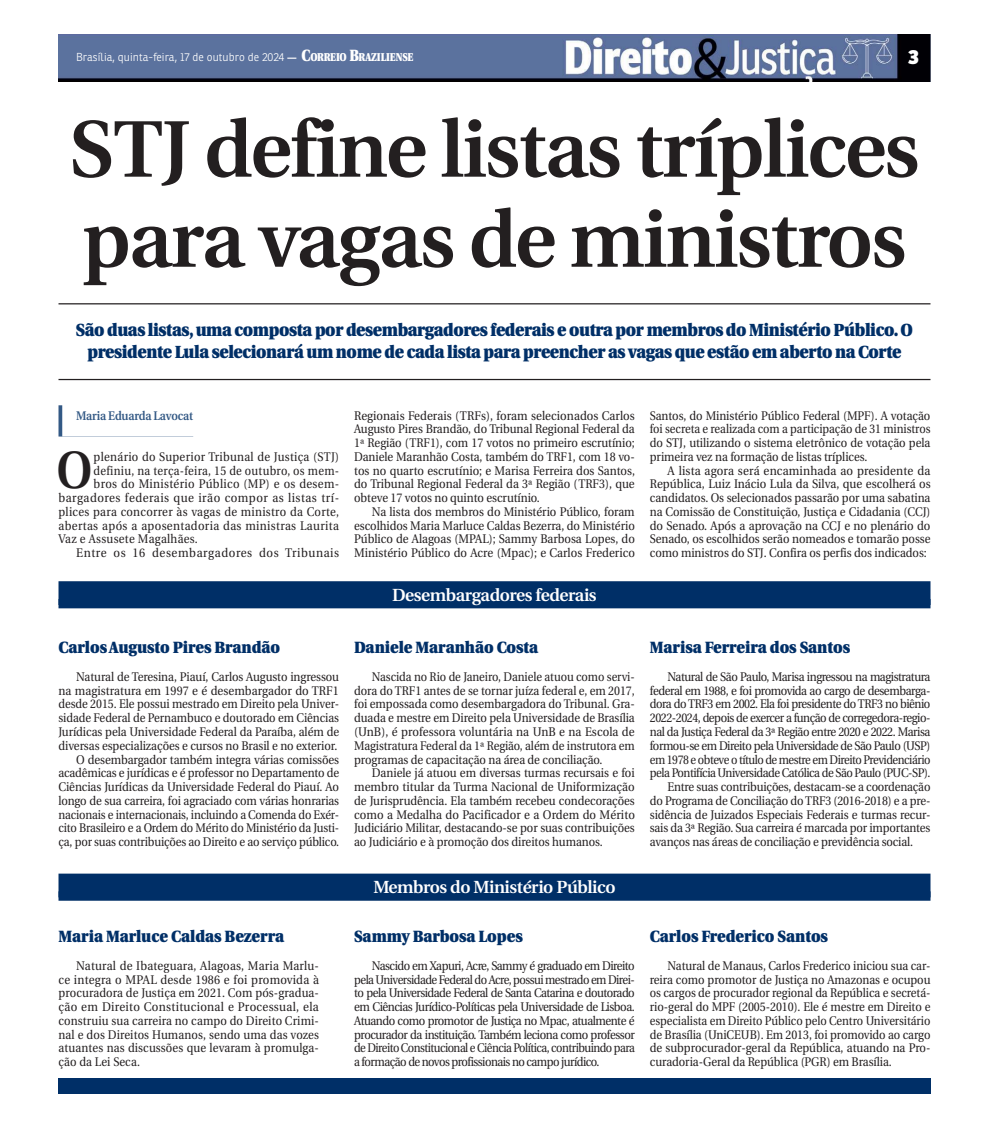
<style>
.page{position:relative;width:989px;height:1124px;background:#fff}
.page>*{position:absolute;margin:0;border:0;box-sizing:border-box;transform-origin:0 0}
.t1{font:600 80px/90px "Utopia";letter-spacing:-.025em;color:#231f20}
.t2{font:600 52.25px "Utopia";color:#231f20;scale:.9 1}
.t3{font:800 20px "Ronnia";color:#fff}
.t4{font:900 17.5px/21.2px "Utopia";letter-spacing:-.025em;color:#002f67;text-align:center;scale:.9 1}
.t5{font:600 17.5px "Utopia";letter-spacing:-.025em;color:#fff}
.t6{font:900 16.25px "Utopia";letter-spacing:-.005em;color:#002f67;scale:.9 1}
.t7{font:12.5px/13.8px "Utopia";letter-spacing:-.01em;color:#231f20;text-align:justify;scale:.9 1}
.t8{font:12.5px/13.8px "Utopia";letter-spacing:-.01em;color:#231f20;text-align:justify;scale:.91 1}
.t9{font:12.5px/13.8px "Utopia";letter-spacing:-.01em;color:#231f20;text-align:justify;scale:.89 1}
.t10{font:12.5px/13.8px "Utopia";letter-spacing:-.01em;color:#231f20;text-align:justify;scale:.92 1}
.t11{font:12.5px "Utopia";letter-spacing:-.04em;color:#231f20;scale:.9 1}
.t12{font:12.5px "Utopia";letter-spacing:.025em;color:#231f20;scale:.9 1}
.t13{font:12.5px "Utopia";letter-spacing:-.04em;color:#231f20;scale:.88 1}
.t14{font:12.5px "Utopia";letter-spacing:-.035em;color:#231f20;scale:.9 1}
.t15{font:12.5px "Utopia";letter-spacing:.03em;color:#231f20;scale:.91 1}
.t16{font:12.5px "Utopia";letter-spacing:.04em;color:#231f20;scale:.92 1}
.t17{font:12.5px "Utopia";letter-spacing:.025em;color:#231f20;scale:.89 1}
.t18{font:12.5px "Utopia";letter-spacing:.03em;color:#231f20;scale:.9 1}
.t19{font:12.5px "Utopia";letter-spacing:.05em;color:#231f20;scale:.92 1}
.t20{font:600 12.5px "Utopia";letter-spacing:-.015em;color:#335985;scale:.9 1}
.t21{font:300 11.25px "Ronnia";letter-spacing:.005em;color:#fff}
.s1{font-weight:700;font-size:10px}
.s2{font-family:"Utopia";font-weight:900;font-size:16.25px}
.s3{font-family:"Utopia";font-weight:900;font-size:11.38px}
</style>
<div class="page">
<img style="left:58px;top:34px;width:872px;height:47px">
<div style="left:58px;top:405px;width:135px;height:31px;background:#335985"></div>
<div style="left:62px;top:402px;width:135px;height:34px;background:#fff"></div>
<div style="left:58px;top:581px;width:872px;height:24px;background:#002f67"></div>
<div style="left:58px;top:599px;width:872px;height:9px;background:#002f67"></div>
<div style="left:58px;top:873px;width:872px;height:24px;background:#002f67"></div>
<div style="left:58px;top:891px;width:872px;height:9px;background:#002f67"></div>
<div style="left:58px;top:1078px;width:872px;height:15px;background:#002f67"></div>
<hr style="left:58px;top:303px;width:872px;height:1px;background:#231f20">
<hr style="left:58px;top:379px;width:872px;height:1px;background:#231f20">
<p class="t21" style="left:76px;top:53px;width:339px">Brasília, quinta-feira, 17 de outubro de 2024 <span class="s1">—</span> <span class="s2">C</span><span class="s3">ORREIO</span> <span class="s2">B</span><span class="s3">RAZILIENSE</span></p>
<h3 class="t3" style="left:908px;top:50px;width:12px">3</h3>
<h1 class="t1" style="left:69px;top:112px;width:852px">STJ define listas tríplices para vagas de ministros</h1>
<h3 class="t4" style="left:76px;top:320px;width:931px">São duas listas, uma composta por desembargadores federais e outra por membros do Ministério Público. O presidente Lula selecionará um nome de cada lista para preencher as vagas que estão em aberto na Corte</h3>
<p class="t20" style="left:76px;top:410px;width:131px">Maria Eduarda Lavocat</p>
<h2 class="t2" style="left:56px;top:449px;width:42px">O</h2>
<p class="t12" style="left:94px;top:451px;width:274px">plenário do Superior Tribunal de Justiça (STJ)</p>
<p class="t17" style="left:94px;top:465px;width:277px">definiu, na terça-feira, 15 de outubro, os mem-</p>
<p class="t18" style="left:94px;top:479px;width:274px">bros do Ministério Público (MP) e os desem-</p>
<p class="t16" style="left:58px;top:492px;width:306px">bargadores federais que irão compor as listas trí-</p>
<p class="t12" style="left:58px;top:506px;width:313px">plices para concorrer às vagas de ministro da Corte,</p>
<p class="t15" style="left:58px;top:520px;width:310px">abertas após a aposentadoria das ministras Laurita</p>
<p class="t12" style="left:58px;top:534px;width:156px">Vaz e Assusete Magalhães.</p>
<p class="t19" style="left:76px;top:547px;width:287px">Entre os 16 desembargadores dos Tribunais</p>
<h3 class="t6" style="left:58px;top:640px;width:248px">Carlos Augusto Pires Brandão</h3>
<p class="t7" style="left:58px;top:671px;width:313px;text-align:right">Natural de Teresina, Piauí, Carlos Augusto ingressou<br>na magistratura em 1997 e é desembargador do TRF1 desde 2015. Ele possui mestrado em Direito pela Univer&shy;sidade Federal de Pernambuco e doutorado em Ciências Jurídicas pela Universidade Federal da Paraíba, além de diversas especializações e cursos no Brasil e no exterior.<br>O desembargador também integra várias comissões acadêmicas e jurídicas e é professor no Departamento de Ciências Jurídicas da Universidade Federal do Piauí. Ao longo de sua carreira, foi agraciado com várias honrarias nacionais e internacionais, incluindo a Comenda do Exér&shy;cito Brasileiro e a Ordem do Mérito do Ministério da Justi&shy;ça, por suas contribuições ao Direito e ao serviço público.</p>
<h3 class="t6" style="left:58px;top:929px;width:252px">Maria Marluce Caldas Bezerra</h3>
<p class="t8" style="left:58px;top:959px;width:288px;text-indent:18px">Natural de Ibateguara, Alagoas, Maria Marlu&shy;ce integra o MPAL desde 1986 e foi promovida à procuradora de Justiça em 2021. Com pós-gradua&shy;ção em Direito Constitucional e Processual, ela construiu sua carreira no campo do Direito Crimi&shy;nal e dos Direitos Humanos, sendo uma das vozes atuantes nas discussões que levaram à promulga&shy;ção da Lei Seca.</p>
<p class="t8" style="left:354px;top:409px;width:310px">Regionais Federais (TRFs), foram selecionados Carlos Augusto Pires Brandão, do Tribunal Regional Federal da 1ª Região (TRF1), com 17 votos no primeiro escrutínio; Daniele Maranhão Costa, também do TRF1, com 18 vo&shy;tos no quarto escrutínio; e Marisa Ferreira dos Santos, do Tribunal Regional Federal da 3ª Região (TRF3), que obteve 17 votos no quinto escrutínio.</p>
<p class="t7" style="left:354px;top:506px;width:313px;text-indent:18px">Na lista dos membros do Ministério Público, foram escolhidos Maria Marluce Caldas Bezerra, do Ministério Público de Alagoas (MPAL); Sammy Barbosa Lopes, do Ministério Público do Acre (Mpac); e Carlos Frederico</p>
<h3 class="t5" style="left:392px;top:587px;width:206px">Desembargadores federais</h3>
<h3 class="t6" style="left:354px;top:640px;width:206px">Daniele Maranhão Costa</h3>
<p class="t9" style="left:354px;top:671px;width:317px;text-indent:18px">Nascida no Rio de Janeiro, Daniele atuou como servi&shy;dora do TRF1 antes de se tornar juíza federal e, em 2017, foi empossada como desembargadora do Tribunal. Gra&shy;duada e mestre em Direito pela Universidade de Brasília (UnB), é professora voluntária na UnB e na Escola de Magistratura Federal da 1ª Região, além de instrutora em programas de capacitação na área de conciliação.</p>
<p class="t7" style="left:354px;top:767px;width:313px;text-indent:18px">Daniele já atuou em diversas turmas recursais e foi membro titular da Turma Nacional de Uniformização de Jurisprudência. Ela também recebeu condecorações como a Medalha do Pacificador e a Ordem do Mérito Judiciário Militar, destacando-se por suas contribuições ao Judiciário e à promoção dos direitos humanos.</p>
<h3 class="t5" style="left:373px;top:879px;width:244px">Membros do Ministério Público</h3>
<h3 class="t6" style="left:354px;top:929px;width:189px">Sammy Barbosa Lopes</h3>
<p class="t7" style="left:354px;top:959px;width:313px;text-indent:18px">Nascido em Xapuri, Acre, Sammy é graduado em Direito pela Universidade Federal do Acre, possui mestrado em Direi&shy;to pela Universidade Federal de Santa Catarina e doutorado em Ciências Jurídico-Políticas pela Universidade de Lisboa.<br>Atuando como promotor de Justiça no Mpac, atualmente é procurador da instituição. Também leciona como professor de Direito Constitucional e Ciência Política, contribuindo para a formação de novos profissionais no campo jurídico.</p>
<p class="t7" style="left:650px;top:409px;width:313px">Santos, do Ministério Público Federal (MPF). A votação foi secreta e realizada com a participação de 31 ministros do STJ, utilizando o sistema eletrônico de votação pela primeira vez na formação de listas tríplices.</p>
<p class="t10" style="left:650px;top:464px;width:307px;text-indent:18px">A lista agora será encaminhada ao presidente da República, Luiz Inácio Lula da Silva, que escolherá os candidatos. Os selecionados passarão por uma sabatina na Comissão de Constituição, Justiça e Cidadania (CCJ) do Senado. Após a aprovação na CCJ e no plenário do Senado, os escolhidos serão nomeados e tomarão posse como ministros do STJ. Confira os perfis dos indicados:</p>
<h3 class="t6" style="left:650px;top:640px;width:224px">Marisa Ferreira dos Santos</h3>
<p class="t11" style="left:667px;top:671px;width:293px">Natural de São Paulo, Marisa ingressou na magistratura</p>
<p class="t14" style="left:650px;top:685px;width:313px">federal em 1988, e foi promovida ao cargo de desembarga-</p>
<p class="t11" style="left:650px;top:699px;width:313px">dora do TRF3 em 2002. Ela foi presidente do TRF3 no biênio</p>
<p class="t11" style="left:650px;top:712px;width:313px">2022-2024, depois de exercer a função de corregedora-regio-</p>
<p class="t11" style="left:650px;top:726px;width:313px">nal da Justiça Federal da 3ª Região entre 2020 e 2022. Marisa</p>
<p class="t11" style="left:650px;top:740px;width:313px">formou-se em Direito pela Universidade de São Paulo (USP)</p>
<p class="t13" style="left:650px;top:754px;width:320px">em 1978 e obteve o título de mestre em Direito Previdenciário</p>
<p class="t11" style="left:650px;top:767px;width:313px">pela Pontifícia Universidade Católica de São Paulo (PUC-SP).</p>
<p class="t7" style="left:667px;top:781px;width:294px">Entre suas contribuições, destacam-se a coordenação</p>
<p class="t7" style="left:650px;top:794px;width:313px">do Programa de Conciliação do TRF3 (2016-2018) e a pre-</p>
<p class="t8" style="left:650px;top:808px;width:310px">sidência de Juizados Especiais Federais e turmas recur-</p>
<p class="t7" style="left:650px;top:822px;width:313px">sais da 3ª Região. Sua carreira é marcada por importantes</p>
<p class="t7" style="left:650px;top:836px;width:294px">avanços nas áreas de conciliação e previdência social.</p>
<h3 class="t6" style="left:650px;top:929px;width:199px">Carlos Frederico Santos</h3>
<p class="t7" style="left:650px;top:959px;width:313px;text-indent:18px">Natural de Manaus, Carlos Frederico iniciou sua car&shy;reira como promotor de Justiça no Amazonas e ocupou os cargos de procurador regional da República e secretá&shy;rio-geral do MPF (2005-2010). Ele é mestre em Direito e especialista em Direito Público pelo Centro Universitário de Brasília (UniCEUB). Em 2013, foi promovido ao cargo de subprocurador-geral da República, atuando na Pro&shy;curadoria-Geral da República (PGR) em Brasília.</p>
</div>
